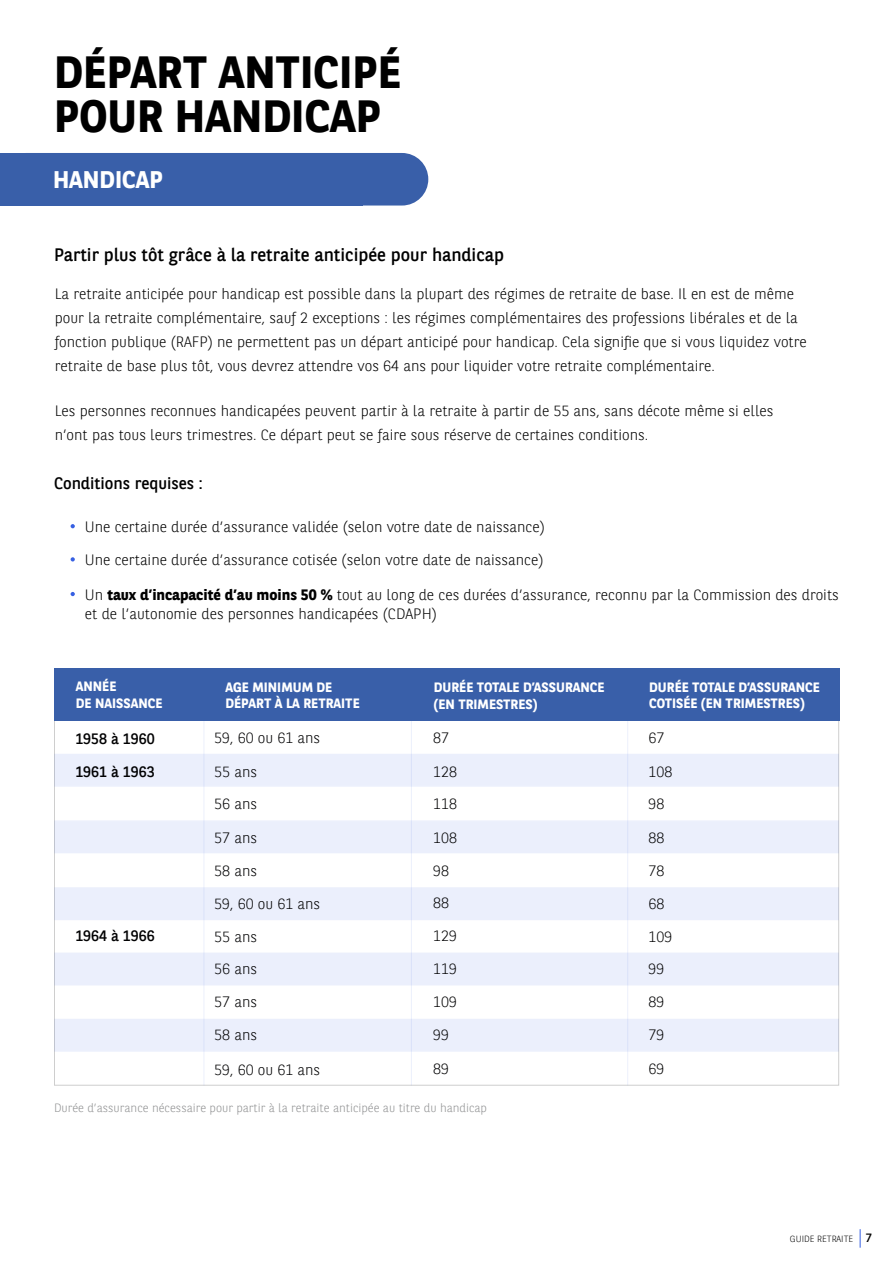
<style>
.page{position:relative;width:893px;height:1263px;background:#fff}
.page>*{position:absolute;margin:0;border:0;box-sizing:border-box;transform-origin:0 0}
.t1{font:700 45px/43.5px "BNPP Sans";color:#000}
.t2{font:700 24px "BNPP Sans";color:#fff}
.t3{font:18px "BNPP Sans";color:#000}
.t4{font:16.5px "BNPP Sans";color:#000}
.t5{font:300 15px/24px "BNPP Sans";color:#000}
.t6{font:300 15px/31.5px "BNPP Sans";color:#020203}
.t7{font:15px "BNPP Sans";color:#020203}
.t8{font:700 13.5px/16.5px "BNPP Sans";color:#fff}
.t9{font:300 12px "BNPP Sans";color:#919293}
.t10{font:300 9px "BNPP Sans";color:#000}
.s1{font-weight:700}
.s2{font-weight:400;font-size:12px}
</style>
<div class="page">
<div style="left:0;top:153px;width:428px;height:53px;background:#395fa9;border-radius:26px"></div>
<div style="left:0;top:153px;width:362px;height:53px;background:#395fa9"></div>
<svg style="left:860px;top:1229px;width:1px;height:19px"></svg>
<svg style="left:71px;top:524px;width:4px;height:4px"></svg>
<svg style="left:71px;top:557px;width:4px;height:4px"></svg>
<svg style="left:71px;top:592px;width:4px;height:4px"></svg>
<hr style="left:411px;top:680px;width:1px;height:405px;background:#3760e2">
<hr style="left:204px;top:680px;width:1px;height:405px;background:#3760e2">
<div style="left:54px;top:754px;width:785px;height:33px;background:#ebeffc"></div>
<hr style="left:627px;top:680px;width:1px;height:405px;background:#3760e2">
<div style="left:54px;top:820px;width:785px;height:33px;background:#ebeffc"></div>
<div style="left:54px;top:952px;width:785px;height:33px;background:#ebeffc"></div>
<div style="left:54px;top:1019px;width:785px;height:33px;background:#ebeffc"></div>
<div style="left:54px;top:887px;width:785px;height:33px;background:#ebeffc"></div>
<div style="left:54px;top:669px;width:785px;height:52px;background:#395fa9"></div>
<h1 class="t1" style="left:54px;top:49px;width:349px">DÉPART ANTICIPÉ<br>POUR HANDICAP</h1>
<h2 class="t2" style="left:53px;top:164px;width:112px">HANDICAP</h2>
<p class="t3" style="left:54px;top:243px;width:451px">Partir plus tôt grâce à la retraite anticipée pour handicap</p>
<p class="t5" style="left:55px;top:281px;width:753px">La retraite anticipée pour handicap est possible dans la plupart des régimes de retraite de base. Il en est de même pour la retraite complémentaire, sauf 2 exceptions : les régimes complémentaires des professions libérales et de la fonction publique (RAFP) ne permettent pas un départ anticipé pour handicap. Cela signifie que si vous liquidez votre retraite de base plus tôt, vous devrez attendre vos 64 ans pour liquider votre retraite complémentaire.</p>
<p class="t5" style="left:55px;top:398px;width:720px">Les personnes reconnues handicapées peuvent partir à la retraite à partir de 55 ans, sans décote même si elles n’ont pas tous leurs trimestres. Ce départ peut se faire sous réserve de certaines conditions.</p>
<p class="t4" style="left:54px;top:471px;width:150px">Conditions requises :</p>
<p class="t5" style="left:85px;top:514px;width:461px">Une certaine durée d’assurance validée (selon votre date de naissance)</p>
<p class="t5" style="left:85px;top:547px;width:460px">Une certaine durée d’assurance cotisée (selon votre date de naissance)</p>
<p class="t5" style="left:85px;top:584px;width:755px;line-height:19.5px">Un <span class="s1">taux d’incapacité d’au moins 50 %</span> tout au long de ces durées d’assurance, reconnu par la Commission des droits et de l’autonomie des personnes handicapées (CDAPH)</p>
<p class="t8" style="left:76px;top:678px;width:88px">ANNÉE<br>DE NAISSANCE</p>
<p class="t8" style="left:225px;top:678px;width:136px">AGE MINIMUM DE<br>DÉPART À LA RETRAITE</p>
<p class="t8" style="left:434px;top:678px;width:172px">DURÉE TOTALE D’ASSURANCE (EN TRIMESTRES)</p>
<p class="t8" style="left:649px;top:678px;width:172px">DURÉE TOTALE D’ASSURANCE<br>COTISÉE (EN TRIMESTRES)</p>
<p class="t7" style="left:75px;top:728px;width:81px">1958 à 1960</p>
<p class="t6" style="left:214px;top:721px;width:108px">59, 60 ou 61 ans</p>
<p class="t7" style="left:75px;top:761px;width:81px">1961 à 1963</p>
<p class="t6" style="left:214px;top:755px;width:44px">55 ans<br>56 ans</p>
<p class="t6" style="left:433px;top:721px;width:17px">87</p>
<p class="t6" style="left:649px;top:721px;width:17px">67</p>
<p class="t6" style="left:433px;top:755px;width:25px">128<br>118</p>
<p class="t6" style="left:649px;top:755px;width:25px">108</p>
<p class="t6" style="left:649px;top:787px;width:17px">98</p>
<p class="t6" style="left:214px;top:821px;width:44px">57 ans</p>
<p class="t6" style="left:433px;top:821px;width:25px">108</p>
<p class="t6" style="left:649px;top:821px;width:17px">88</p>
<p class="t6" style="left:214px;top:854px;width:44px">58 ans</p>
<p class="t6" style="left:433px;top:854px;width:17px">98</p>
<p class="t6" style="left:649px;top:854px;width:17px">78</p>
<p class="t7" style="left:75px;top:926px;width:81px">1964 à 1966</p>
<p class="t6" style="left:214px;top:887px;width:108px">59, 60 ou 61 ans</p>
<p class="t6" style="left:433px;top:887px;width:17px">88</p>
<p class="t6" style="left:649px;top:887px;width:17px">68</p>
<p class="t6" style="left:214px;top:920px;width:44px">55 ans</p>
<p class="t6" style="left:433px;top:920px;width:25px">129</p>
<p class="t6" style="left:649px;top:920px;width:25px">109</p>
<p class="t6" style="left:214px;top:953px;width:44px">56 ans</p>
<p class="t6" style="left:433px;top:952px;width:25px">119</p>
<p class="t6" style="left:649px;top:953px;width:17px">99</p>
<p class="t6" style="left:214px;top:985px;width:44px">57 ans</p>
<p class="t6" style="left:214px;top:1018px;width:44px">58 ans</p>
<p class="t6" style="left:214px;top:1053px;width:108px">59, 60 ou 61 ans</p>
<p class="t6" style="left:433px;top:985px;width:25px">109</p>
<p class="t6" style="left:649px;top:985px;width:17px">89</p>
<p class="t6" style="left:433px;top:1018px;width:17px">99</p>
<p class="t6" style="left:649px;top:1018px;width:17px">79</p>
<p class="t6" style="left:433px;top:1052px;width:17px">89</p>
<p class="t6" style="left:649px;top:1052px;width:17px">69</p>
<p class="t9" style="left:54px;top:1099px;width:434px">Durée d’assurance nécessaire pour partir à la retraite anticipée au titre du handicap</p>
<p class="t10" style="left:790px;top:1232px;width:84px">GUIDE RETRAITE <span class="s2">7</span></p>
</div>
